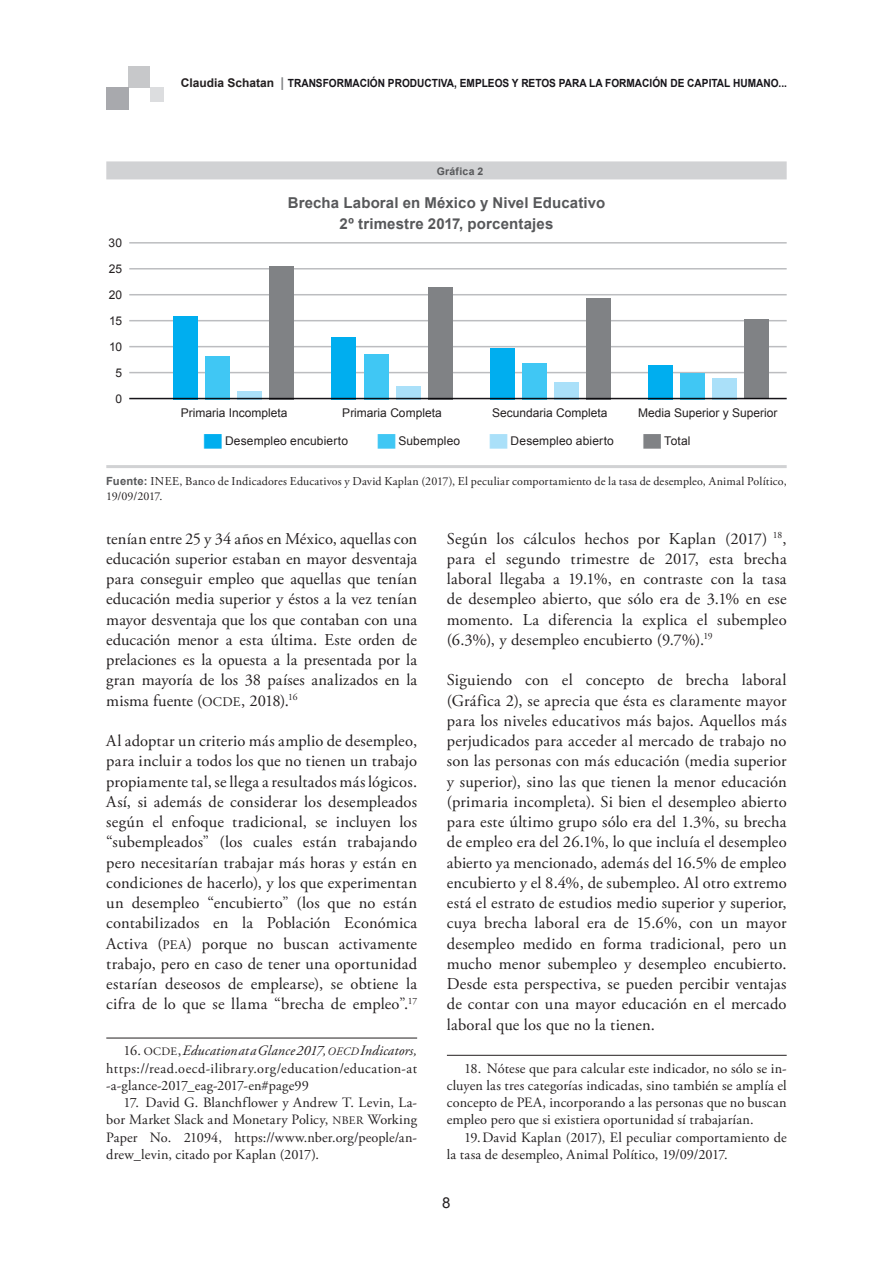
<style>
.page{position:relative;width:893px;height:1263px;background:#fff}
.page>*{position:absolute;margin:0;border:0;box-sizing:border-box;transform-origin:0 0}
.JF_Normal{font:16.5px/20.2px "Adobe Garamond Pro";letter-spacing:.005em;color:#231f20;text-align:justify}
.Cuadro_Titulo{font:700 15px/21px "Arial";letter-spacing:.01em;color:#57585a;text-align:center}
.t1{font:15px "Arial";color:#231f20}
.Nota_a_pie_JF{font:14.25px/17.2px "Adobe Garamond Pro";letter-spacing:.01em;color:#231f20;text-align:justify}
.Cuadro_Fuente{font:12px/14.2px "Adobe Garamond Pro";letter-spacing:.015em;color:#231f20}
.Nota_al_pie{font:12px "Arial";color:#231f20}
.Cuadro_Texto{font:12px "Arial";letter-spacing:.01em;color:#231f20}
.t2{font:700 11.25px "Arial";color:#17151a;scale:.9 1}
.Cuadro_Numero{font:700 10.5px "Arial";letter-spacing:.025em;color:#57585a}
.s1{font-size:12px;color:#231f20}
.s2{font-size:13.5px;color:#808285}
.s3{font-weight:900;color:#00aeef}
.s4{font-weight:900;color:#40c7f4}
.s5{font-weight:900;color:#aae0f9}
.s6{font-weight:900;color:#808285}
.s7{font-family:"Arial";font-weight:700;font-size:11.25px;color:#57585a}
.s8{font-size:13.2px}
.s9{font-size:11.4px}
.s10{font-style:italic}
.s11{font-style:italic;font-size:11.4px}
</style>
<div class="page">
<div style="left:129px;top:66px;width:21px;height:21px;background:#c7c8ca"></div>
<div style="left:150px;top:87px;width:14px;height:15px;background:#dcdddf"></div>
<div style="left:106px;top:87px;width:23px;height:22px;background:#a8a9ad"></div>
<hr style="left:129px;top:242px;width:658px;height:2px;background:#bcbdc0">
<hr style="left:129px;top:268px;width:658px;height:1px;background:#bcbdc0">
<hr style="left:129px;top:294px;width:658px;height:1px;background:#bcbdc0">
<hr style="left:129px;top:320px;width:658px;height:1px;background:#bcbdc0">
<hr style="left:129px;top:346px;width:658px;height:1px;background:#bcbdc0">
<hr style="left:129px;top:372px;width:658px;height:1px;background:#bcbdc0">
<hr style="left:106px;top:1038px;width:311px;height:1px;background:#231f20">
<hr style="left:447px;top:1055px;width:340px;height:1px;background:#231f20">
<div style="left:106px;top:161px;width:681px;height:18px;background:#d1d2d4"></div>
<div style="left:173px;top:316px;width:25px;height:83px;background:#00aeef"></div>
<svg style="left:237px;top:391px;width:25px;height:7px"></svg>
<div style="left:205px;top:356px;width:25px;height:43px;background:#40c7f4"></div>
<div style="left:270px;top:266px;width:24px;height:133px;background:#808285"></div>
<div style="left:332px;top:337px;width:24px;height:62px;background:#00aeef"></div>
<div style="left:396px;top:386px;width:24px;height:13px;background:#aae0f9"></div>
<div style="left:364px;top:354px;width:24px;height:45px;background:#40c7f4"></div>
<div style="left:428px;top:287px;width:25px;height:112px;background:#808285"></div>
<div style="left:490px;top:348px;width:25px;height:51px;background:#00aeef"></div>
<div style="left:554px;top:382px;width:25px;height:17px;background:#aae0f9"></div>
<div style="left:522px;top:363px;width:25px;height:36px;background:#40c7f4"></div>
<div style="left:586px;top:298px;width:25px;height:101px;background:#808285"></div>
<div style="left:648px;top:365px;width:25px;height:34px;background:#00aeef"></div>
<div style="left:712px;top:378px;width:25px;height:21px;background:#aae0f9"></div>
<div style="left:680px;top:373px;width:25px;height:26px;background:#40c7f4"></div>
<div style="left:744px;top:319px;width:25px;height:80px;background:#808285"></div>
<hr style="left:106px;top:465px;width:681px;height:3px;background:#d1d2d4">
<hr style="left:129px;top:398px;width:658px;height:1px;background:#17151a">
<p class="t2" style="left:181px;top:76px;width:675px"><span class="s1">Claudia Schatan</span> <span class="s2">|</span> TRANSFORMACIÓN PRODUCTIVA, EMPLEOS Y RETOS PARA LA FORMACIÓN DE CAPITAL HUMANO...</p>
<p class="Cuadro_Texto" style="left:109px;top:235px;width:15px">30</p>
<p class="Cuadro_Texto" style="left:109px;top:261px;width:15px">25</p>
<p class="Cuadro_Texto" style="left:109px;top:287px;width:15px">20</p>
<p class="Cuadro_Texto" style="left:109px;top:313px;width:15px">15</p>
<p class="Cuadro_Texto" style="left:109px;top:339px;width:15px">10</p>
<p class="Cuadro_Texto" style="left:116px;top:364px;width:8px">5</p>
<p class="Cuadro_Texto" style="left:116px;top:390px;width:8px">0</p>
<p class="Cuadro_Numero" style="left:437px;top:165px;width:48px">Gráfica 2</p>
<p class="Cuadro_Titulo" style="left:288px;top:193px;width:319px">Brecha Laboral en México y Nivel Educativo<br>2º trimestre 2017, porcentajes</p>
<p class="Nota_al_pie" style="left:181px;top:404px;width:108px">Primaria Incompleta</p>
<p class="Nota_al_pie" style="left:342px;top:404px;width:101px">Primaria Completa</p>
<p class="Nota_al_pie" style="left:492px;top:404px;width:117px">Secundaria Completa</p>
<p class="Nota_al_pie" style="left:638px;top:404px;width:141px">Media Superior y Superior</p>
<p class="Cuadro_Texto" style="left:205px;top:433px;width:145px"><span class="s3">█</span> Desempleo encubierto</p>
<p class="Cuadro_Texto" style="left:378px;top:433px;width:84px"><span class="s4">█</span> Subempleo</p>
<p class="Cuadro_Texto" style="left:490px;top:433px;width:125px"><span class="s5">█</span> Desempleo abierto</p>
<p class="Cuadro_Texto" style="left:644px;top:433px;width:48px"><span class="s6">█</span> Total</p>
<p class="Cuadro_Fuente" style="left:106px;top:475px;width:682px"><span class="s7">Fuente:</span> INEE, Banco de Indicadores Educativos y David Kaplan (2017), El peculiar comportamiento de la tasa de desempleo, Animal Político,<br>19/09/2017.</p>
<p class="JF_Normal" style="left:106px;top:529px;width:312px">tenían entre 25 y 34 años en México, aquellas con educación superior estaban en mayor desventaja para conseguir empleo que aquellas que tenían educación media superior y éstos a la vez tenían mayor desventaja que los que contaban con una educación menor a esta última. Este orden de prelaciones es la opuesta a la presentada por la gran mayoría de los 38 países analizados en la misma fuente (<span class="s8">OCDE</span>, 2018).<sup>16</sup></p>
<p class="JF_Normal" style="left:106px;top:731px;width:312px">Al adoptar un criterio más amplio de desempleo, para incluir a todos los que no tienen un trabajo propiamente tal, se llega a resultados más lógicos.<br>Así, si además de considerar los desempleados según el enfoque tradicional, se incluyen los “subempleados” (los cuales están trabajando pero necesitarían trabajar más horas y están en condiciones de hacerlo), y los que experimentan un desempleo “encubierto” (los que no están contabilizados en la Población Económica Activa (<span class="s8">PEA</span>) porque no buscan activamente trabajo, pero en caso de tener una oportunidad estarían deseosos de emplearse), se obtiene la cifra de lo que se llama “brecha de empleo”.<sup>17</sup></p>
<p class="Nota_a_pie_JF" style="left:106px;top:1043px;width:312px;text-indent:17px">16. <span class="s9">OCDE</span>,<span class="s10">Education at a Glance 2017,</span> <span class="s11">OECD</span> <span class="s10">Indicators, </span>https://read.oecd-ilibrary.org/education/education-at -a-glance-2017_eag-2017-en#page99</p>
<p class="Nota_a_pie_JF" style="left:106px;top:1094px;width:312px;text-indent:17px">17. David G. Blanchflower y Andrew T. Levin, La&shy;bor Market Slack and Monetary Policy, <span class="s9">NBER</span> Working Paper No. 21094, https://www.nber.org/people/an&shy;drew_levin, citado por Kaplan (2017).</p>
<p class="JF_Normal" style="left:447px;top:529px;width:341px">Según los cálculos hechos por Kaplan (2017) <sup>18</sup>, para el segundo trimestre de 2017, esta brecha laboral llegaba a 19.1%, en contraste con la tasa de desempleo abierto, que sólo era de 3.1% en ese momento. La diferencia la explica el subempleo (6.3%), y desempleo encubierto (9.7%).<sup>19</sup></p>
<p class="JF_Normal" style="left:447px;top:670px;width:341px">Siguiendo con el concepto de brecha laboral (Gráfica 2), se aprecia que ésta es claramente mayor para los niveles educativos más bajos. Aquellos más perjudicados para acceder al mercado de trabajo no son las personas con más educación (media superior y superior), sino las que tienen la menor educación (primaria incompleta). Si bien el desempleo abierto para este último grupo sólo era del 1.3%, su brecha de empleo era del 26.1%, lo que incluía el desempleo abierto ya mencionado, además del 16.5% de empleo encubierto y el 8.4%, de subempleo. Al otro extremo está el estrato de estudios medio superior y superior, cuya brecha laboral era de 15.6%, con un mayor desempleo medido en forma tradicional, pero un mucho menor subempleo y desempleo encubierto.<br>Desde esta perspectiva, se pueden percibir ventajas de contar con una mayor educación en el mercado laboral que los que no la tienen.</p>
<p class="Nota_a_pie_JF" style="left:447px;top:1060px;width:341px;text-indent:17px">18. Nótese que para calcular este indicador, no sólo se in&shy;cluyen las tres categorías indicadas, sino también se amplía el concepto de PEA, incorporando a las personas que no buscan empleo pero que si existiera oportunidad sí trabajarían.</p>
<p class="Nota_a_pie_JF" style="left:447px;top:1129px;width:341px;text-indent:17px">19.David Kaplan (2017), El peculiar comportamiento de la tasa de desempleo, Animal Político, 19/09/2017.</p>
<p class="t1" style="left:442px;top:1192px;width:10px">8</p>
</div>
